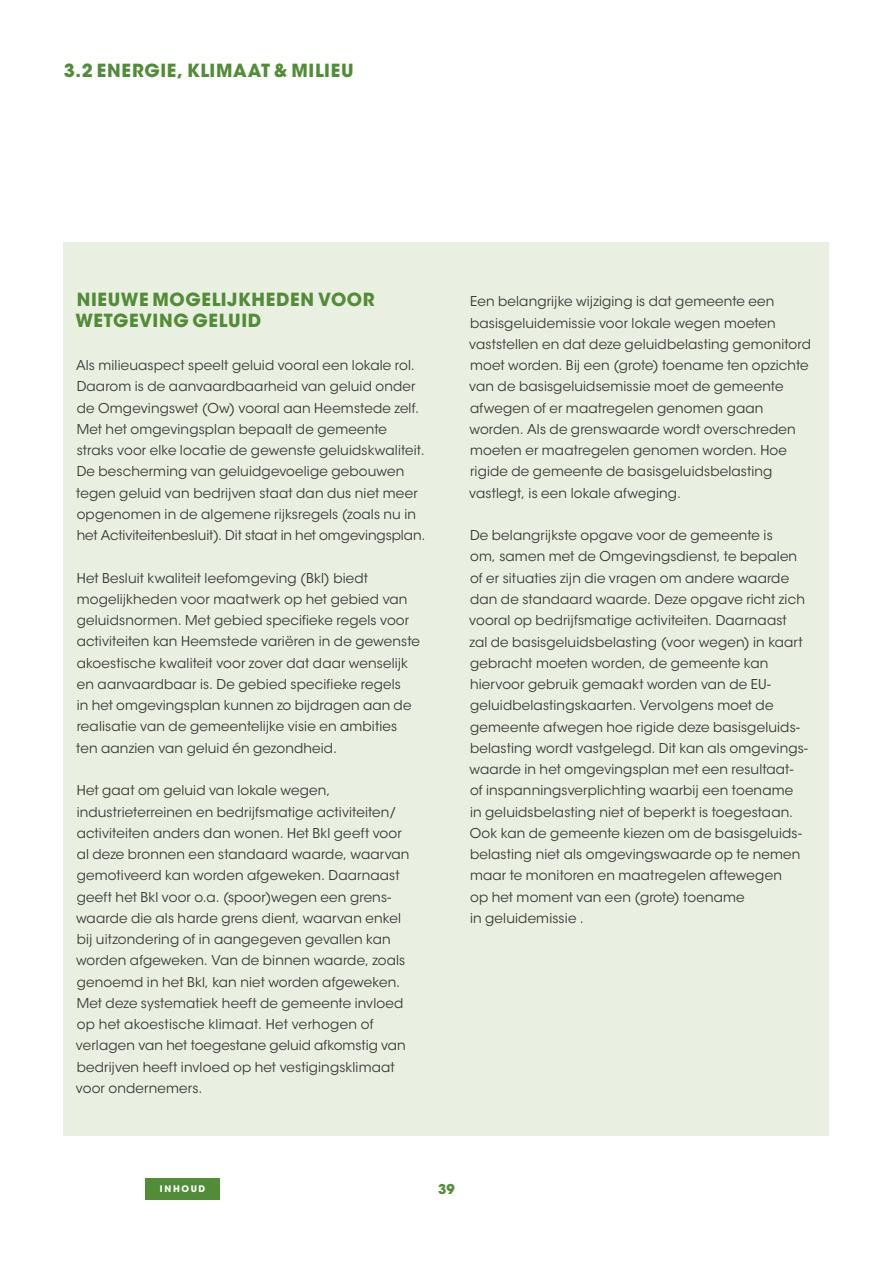
<style>
.page{position:relative;width:893px;height:1263px;background:#fff}
.page>*{position:absolute;margin:0;border:0;box-sizing:border-box;transform-origin:0 0}
.t1{font:700 18px/21.3px "ITC Avant Garde Std";letter-spacing:.035em;color:#508d36}
.t2{font:13.5px/21.3px "ITC Avant Garde Std";letter-spacing:.01em;color:#393939}
.t3{font:700 13.5px "ITC Avant Garde Std";color:#508d36}
.t4{font:700 9px "ITC Avant Garde Std";letter-spacing:.18em;color:#fff}
</style>
<div class="page">
<div style="left:145px;top:1178px;width:75px;height:21px;background:#508d36"></div>
<div style="left:64px;top:242px;width:765px;height:893px;background:#eaf0e1"></div>
<h1 class="t1" style="left:64px;top:60px;width:291px">3.2 ENERGIE, KLIMAAT &amp; MILIEU</h1>
<h1 class="t1" style="left:75px;top:289px;width:301px">NIEUWE MOGELIJKHEDEN VOOR<br>WETGEVING GELUID</h1>
<p class="t2" style="left:76px;top:355px;width:351px">Als milieuaspect speelt geluid vooral een lokale rol.<br>Daarom is de aanvaardbaarheid van geluid onder de Omgevingswet (Ow) vooral aan Heemstede zelf.<br>Met het omgevingsplan bepaalt de gemeente straks voor elke locatie de gewenste geluidskwaliteit.<br>De bescherming van geluidgevoelige gebouwen tegen geluid van bedrijven staat dan dus niet meer opgenomen in de algemene rijksregels (zoals nu in het Activiteitenbesluit). Dit staat in het omgevingsplan.</p>
<p class="t2" style="left:76px;top:567px;width:345px">Het Besluit kwaliteit leefomgeving (Bkl) biedt mogelijkheden voor maatwerk op het gebied van geluidsnormen. Met gebied specifieke regels voor activiteiten kan Heemstede variëren in de gewenste akoestische kwaliteit voor zover dat daar wenselijk en aanvaardbaar is. De gebied specifieke regels<br>in het omgevingsplan kunnen zo bijdragen aan de realisatie van de gemeentelijke visie en ambities ten aanzien van geluid én gezondheid.</p>
<p class="t2" style="left:76px;top:780px;width:335px">Het gaat om geluid van lokale wegen, industrieterreinen en bedrijfsmatige activiteiten/ activiteiten anders dan wonen. Het Bkl geeft voor al deze bronnen een standaard waarde, waarvan gemotiveerd kan worden afgeweken. Daarnaast geeft het Bkl voor o.a. (spoor)wegen een grens&shy;waarde die als harde grens dient, waarvan enkel bij uitzondering of in aangegeven gevallen kan worden afgeweken. Van de binnen waarde, zoals genoemd in het Bkl, kan niet worden afgeweken.<br>Met deze systematiek heeft de gemeente invloed op het akoestische klimaat. Het verhogen of verlagen van het toegestane geluid afkomstig van bedrijven heeft invloed op het vestigingsklimaat voor ondernemers.</p>
<p class="t2" style="left:469px;top:291px;width:343px">Een belangrijke wijziging is dat gemeente een basisgeluidemissie voor lokale wegen moeten vaststellen en dat deze geluidbelasting gemonitord moet worden. Bij een (grote) toename ten opzichte van de basisgeluidsemissie moet de gemeente afwegen of er maatregelen genomen gaan worden. Als de grenswaarde wordt overschreden moeten er maatregelen genomen worden. Hoe rigide de gemeente de basisgeluidsbelasting vastlegt, is een lokale afweging.</p>
<p class="t2" style="left:469px;top:525px;width:340px">De belangrijkste opgave voor de gemeente is<br>om, samen met de Omgevingsdienst, te bepalen of er situaties zijn die vragen om andere waarde dan de standaard waarde. Deze opgave richt zich vooral op bedrijfsmatige activiteiten. Daarnaast zal de basisgeluidsbelasting (voor wegen) in kaart gebracht moeten worden, de gemeente kan hiervoor gebruik gemaakt worden van de EU&shy;geluidbelastingskaarten. Vervolgens moet de gemeente afwegen hoe rigide deze basisgeluids&shy;belasting wordt vastgelegd. Dit kan als omgevings&shy;waarde in het omgevingsplan met een resultaat&shy;of inspanningsverplichting waarbij een toename<br>in geluidsbelasting niet of beperkt is toegestaan.<br>Ook kan de gemeente kiezen om de basisgeluids&shy;belasting niet als omgevingswaarde op te nemen maar te monitoren en maatregelen aftewegen<br>op het moment van een (grote) toename<br>in geluidemissie .</p>
<p class="t4" style="left:160px;top:1183px;width:47px">INHOUD</p>
<p class="t3" style="left:438px;top:1180px;width:18px">39</p>
</div>
